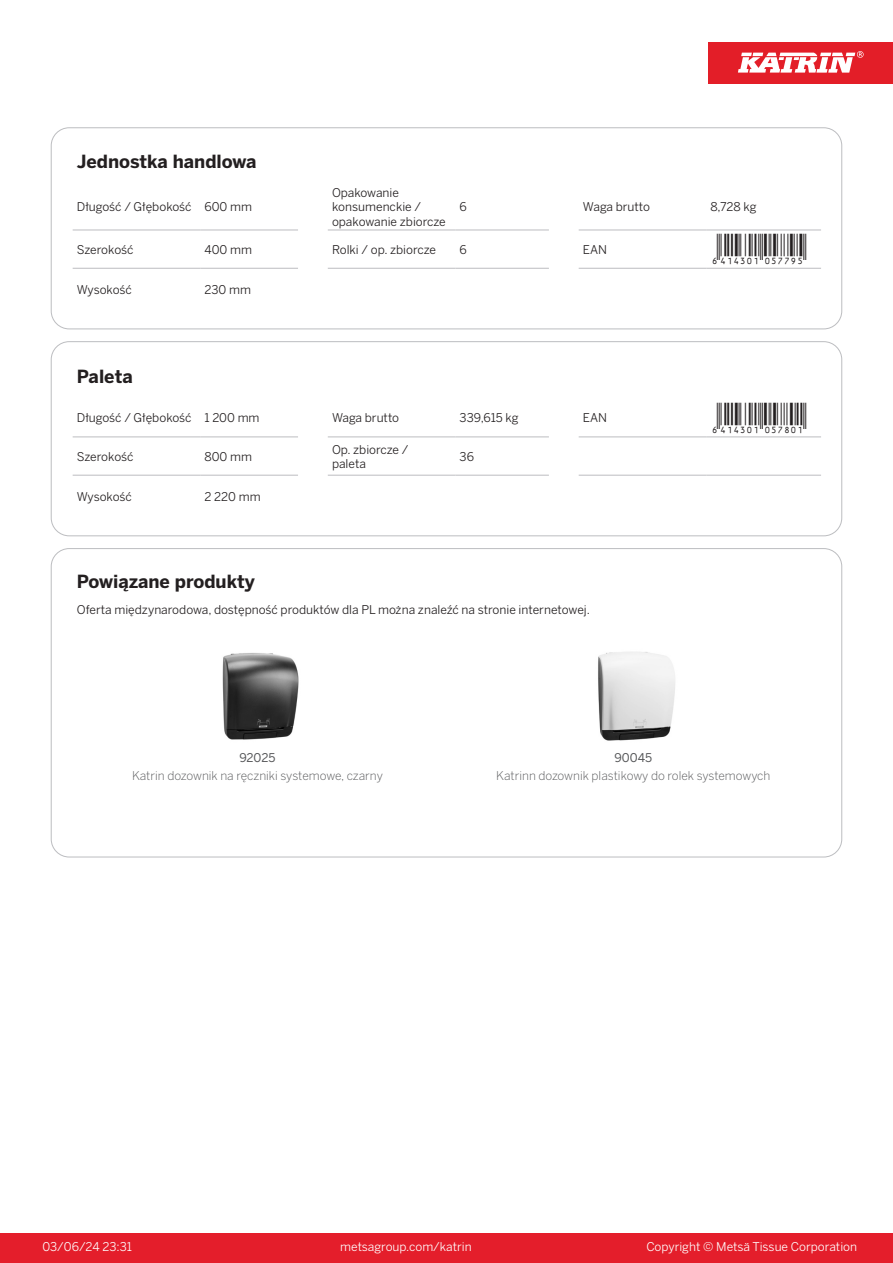
<style>
.page{position:relative;width:893px;height:1263px;background:#fff}
.page>*{position:absolute;margin:0;border:0;box-sizing:border-box;transform-origin:0 0}
.T_EAN{font:30px "Viisas EAN Matala";color:#231f20}
.T_TableHeader{font:700 18px "Benton Sans";color:#231f20}
.T_TableBody{font:12px/14.4px "Benton Sans";color:#231f20}
.T_RelatedName{font:300 12px "Benton Sans";color:#57585a}
.t1{font:12px "Benton Sans";color:#fff}
.T_RelatedCode{font:12px "Benton Sans";color:#57585a}
</style>
<div class="page">
<div style="left:0;top:1233px;width:893px;height:30px;background:#e41e2b"></div>
<div style="left:708px;top:43px;width:185px;height:41px;background:#e31e28"></div>
<svg style="left:738px;top:51px;width:126px;height:22px"></svg>
<hr style="left:73px;top:230px;width:127px;height:1px;background:#bcbdc0">
<hr style="left:200px;top:230px;width:98px;height:1px;background:#bcbdc0">
<hr style="left:328px;top:230px;width:127px;height:1px;background:#bcbdc0">
<hr style="left:455px;top:230px;width:94px;height:1px;background:#bcbdc0">
<hr style="left:579px;top:230px;width:127px;height:1px;background:#bcbdc0">
<hr style="left:706px;top:230px;width:115px;height:1px;background:#bcbdc0">
<hr style="left:73px;top:268px;width:127px;height:1px;background:#bcbdc0">
<hr style="left:200px;top:268px;width:98px;height:1px;background:#bcbdc0">
<hr style="left:328px;top:268px;width:127px;height:1px;background:#bcbdc0">
<hr style="left:455px;top:268px;width:94px;height:1px;background:#bcbdc0">
<hr style="left:579px;top:268px;width:127px;height:1px;background:#bcbdc0">
<hr style="left:706px;top:268px;width:115px;height:1px;background:#bcbdc0">
<div style="left:51px;top:128px;width:791px;height:201px;border:1px solid #bcbdc0;border-radius:18px"></div>
<hr style="left:73px;top:437px;width:127px;height:1px;background:#bcbdc0">
<hr style="left:200px;top:437px;width:98px;height:1px;background:#bcbdc0">
<hr style="left:328px;top:437px;width:127px;height:1px;background:#bcbdc0">
<hr style="left:455px;top:437px;width:94px;height:1px;background:#bcbdc0">
<hr style="left:579px;top:437px;width:127px;height:1px;background:#bcbdc0">
<hr style="left:706px;top:437px;width:115px;height:1px;background:#bcbdc0">
<hr style="left:73px;top:475px;width:127px;height:1px;background:#bcbdc0">
<hr style="left:200px;top:475px;width:98px;height:1px;background:#bcbdc0">
<hr style="left:328px;top:475px;width:127px;height:1px;background:#bcbdc0">
<hr style="left:455px;top:475px;width:94px;height:1px;background:#bcbdc0">
<hr style="left:579px;top:475px;width:127px;height:1px;background:#bcbdc0">
<hr style="left:706px;top:475px;width:115px;height:1px;background:#bcbdc0">
<div style="left:51px;top:341px;width:791px;height:195px;border:1px solid #bcbdc0;border-radius:18px"></div>
<img style="left:222px;top:653px;width:77px;height:87px">
<img style="left:598px;top:652px;width:77px;height:89px">
<p class="T_TableHeader" style="left:77px;top:150px;width:181px">Jednostka handlowa</p>
<p class="T_TableBody" style="left:77px;top:200px;width:116px">Długość / Głębokość</p>
<p class="T_TableBody" style="left:204px;top:200px;width:49px">600 mm</p>
<p class="T_TableBody" style="left:332px;top:185px;width:115px">Opakowanie konsumenckie / opakowanie zbiorcze</p>
<p class="T_TableBody" style="left:460px;top:200px;width:9px">6</p>
<p class="T_TableBody" style="left:583px;top:200px;width:69px">Waga brutto</p>
<p class="T_TableBody" style="left:710px;top:200px;width:48px">8,728 kg</p>
<p class="T_TableBody" style="left:77px;top:242px;width:58px">Szerokość</p>
<p class="T_TableBody" style="left:204px;top:242px;width:49px">400 mm</p>
<p class="T_TableBody" style="left:332px;top:242px;width:105px">Rolki / op. zbiorcze</p>
<p class="T_TableBody" style="left:460px;top:242px;width:9px">6</p>
<p class="T_TableBody" style="left:583px;top:242px;width:26px">EAN</p>
<p class="T_EAN" style="left:710px;top:234px;width:97px">*6414301057795*</p>
<p class="T_TableBody" style="left:77px;top:283px;width:56px">Wysokość</p>
<p class="T_TableBody" style="left:204px;top:283px;width:48px">230 mm</p>
<p class="T_TableHeader" style="left:77px;top:365px;width:57px">Paleta</p>
<p class="T_TableBody" style="left:77px;top:411px;width:116px">Długość / Głębokość</p>
<p class="T_TableBody" style="left:204px;top:411px;width:57px">1 200 mm</p>
<p class="T_TableBody" style="left:332px;top:411px;width:69px">Waga brutto</p>
<p class="T_TableBody" style="left:460px;top:411px;width:61px">339,615 kg</p>
<p class="T_TableBody" style="left:583px;top:411px;width:26px">EAN</p>
<p class="T_EAN" style="left:710px;top:402px;width:97px">*6414301057801*</p>
<p class="T_TableBody" style="left:77px;top:449px;width:58px">Szerokość</p>
<p class="T_TableBody" style="left:204px;top:449px;width:49px">800 mm</p>
<p class="T_TableBody" style="left:332px;top:442px;width:78px">Op. zbiorcze /</p>
<p class="T_TableBody" style="left:332px;top:456px;width:35px">paleta</p>
<p class="T_TableBody" style="left:460px;top:449px;width:16px">36</p>
<p class="T_TableBody" style="left:77px;top:490px;width:56px">Wysokość</p>
<p class="T_TableBody" style="left:204px;top:490px;width:58px">2 220 mm</p>
<p class="T_TableHeader" style="left:77px;top:571px;width:179px">Powiązane produkty</p>
<p class="T_TableBody" style="left:77px;top:602px;width:515px">Oferta międzynarodowa, dostępność produktów dla PL można znaleźć na stronie internetowej.</p>
<p class="T_RelatedCode" style="left:239px;top:751px;width:38px">92025</p>
<p class="T_RelatedCode" style="left:614px;top:751px;width:39px">90045</p>
<p class="T_RelatedName" style="left:132px;top:769px;width:252px">Katrin dozownik na ręczniki systemowe, czarny</p>
<p class="T_RelatedName" style="left:496px;top:769px;width:276px">Katrinn dozownik plastikowy do rolek systemowych</p>
<p class="t1" style="left:43px;top:1239px;width:91px">03/06/24 23:31</p>
<p class="t1" style="left:340px;top:1239px;width:133px">metsagroup.com/katrin</p>
<p class="t1" style="left:646px;top:1239px;width:212px">Copyright © Metsä Tissue Corporation</p>
</div>
